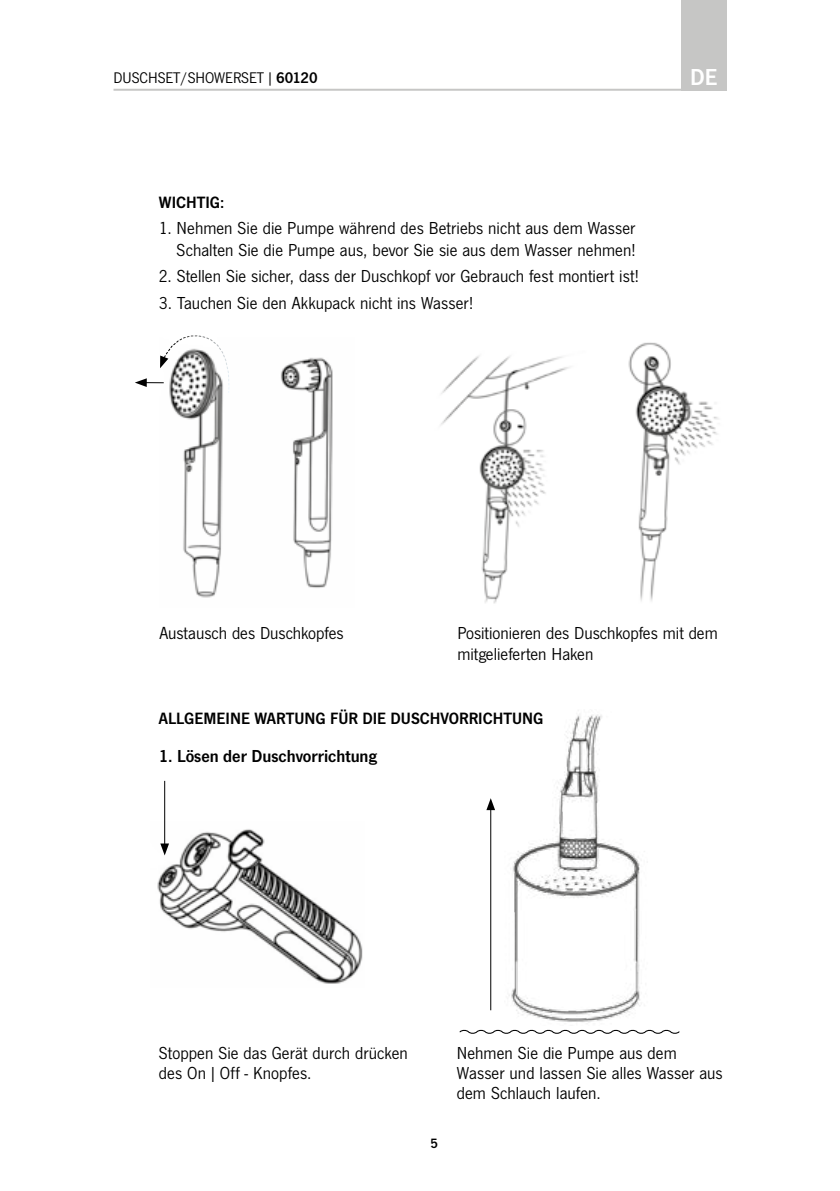
<style>
.page{position:relative;width:840px;height:1191px;background:#fff}
.page>*{position:absolute;margin:0;border:0;box-sizing:border-box;transform-origin:0 0}
.t1{font:600 24px "News Gothic T";color:#fff}
.t2{font:18px/20px "News Gothic T";color:#000}
.t3{font:600 18px "News Gothic T";color:#000}
.t4{font:600 17px "News Gothic T";color:#000}
.t5{font:16px "News Gothic T";color:#000}
.t6{font:600 14px "News Gothic T";color:#000}
.s1{font-weight:600}
</style>
<div class="page">
<hr style="left:113px;top:89px;width:613px;height:2px;background:#c6c6c5">
<div style="left:680px;top:0;width:46px;height:91px;background:#c6c6c5"></div>
<img style="left:441px;top:342px;width:278px;height:262px">
<img style="left:169px;top:357px;width:164px;height:241px">
<svg style="left:135px;top:335px;width:95px;height:58px"></svg>
<img style="left:492px;top:714px;width:148px;height:308px">
<svg style="left:459px;top:1029px;width:221px;height:5px"></svg>
<img style="left:157px;top:821px;width:206px;height:163px">
<hr style="left:164px;top:781px;width:1px;height:65px;background:#000">
<svg style="left:160px;top:843px;width:9px;height:12px"></svg>
<hr style="left:490px;top:807px;width:1px;height:203px;background:#000">
<svg style="left:486px;top:798px;width:9px;height:12px"></svg>
<p class="t5" style="left:113px;top:69px;width:205px">DUSCHSET/SHOWERSET|<span class="s1">60120</span></p>
<h1 class="t1" style="left:689px;top:63px;width:29px">DE</h1>
<p class="t4" style="left:159px;top:192px;width:67px">WICHTIG:</p>
<p class="t2" style="left:159px;top:218px;width:478px;line-height:21px;text-align:right">1. Nehmen Sie die Pumpe während des Betriebs nicht aus dem Wasser<br>Schalten Sie die Pumpe aus, bevor Sie sie aus dem Wasser nehmen!</p>
<p class="t2" style="left:159px;top:266px;width:481px">2. Stellen Sie sicher, dass der Duschkopf vor Gebrauch fest montiert ist!</p>
<p class="t2" style="left:159px;top:292px;width:316px">3. Tauchen Sie den Akkupack nicht ins Wasser!</p>
<p class="t2" style="left:159px;top:622px;width:186px">Austausch des Duschkopfes</p>
<p class="t2" style="left:457px;top:622px;width:262px;line-height:21px">Positionieren des Duschkopfes mit dem mitgelieferten Haken</p>
<p class="t4" style="left:159px;top:708px;width:386px">ALLGEMEINE WARTUNG FÜR DIE DUSCHVORRICHTUNG</p>
<p class="t3" style="left:159px;top:745px;width:220px">1. Lösen der Duschvorrichtung</p>
<p class="t2" style="left:159px;top:1042px;width:250px">Stoppen Sie das Gerät durch drücken des On|Off - Knopfes.</p>
<p class="t2" style="left:456px;top:1042px;width:267px">Nehmen Sie die Pumpe aus dem<br>Wasser und lassen Sie alles Wasser aus dem Schlauch laufen.</p>
<p class="t6" style="left:430px;top:1135px;width:9px">5</p>
</div>
